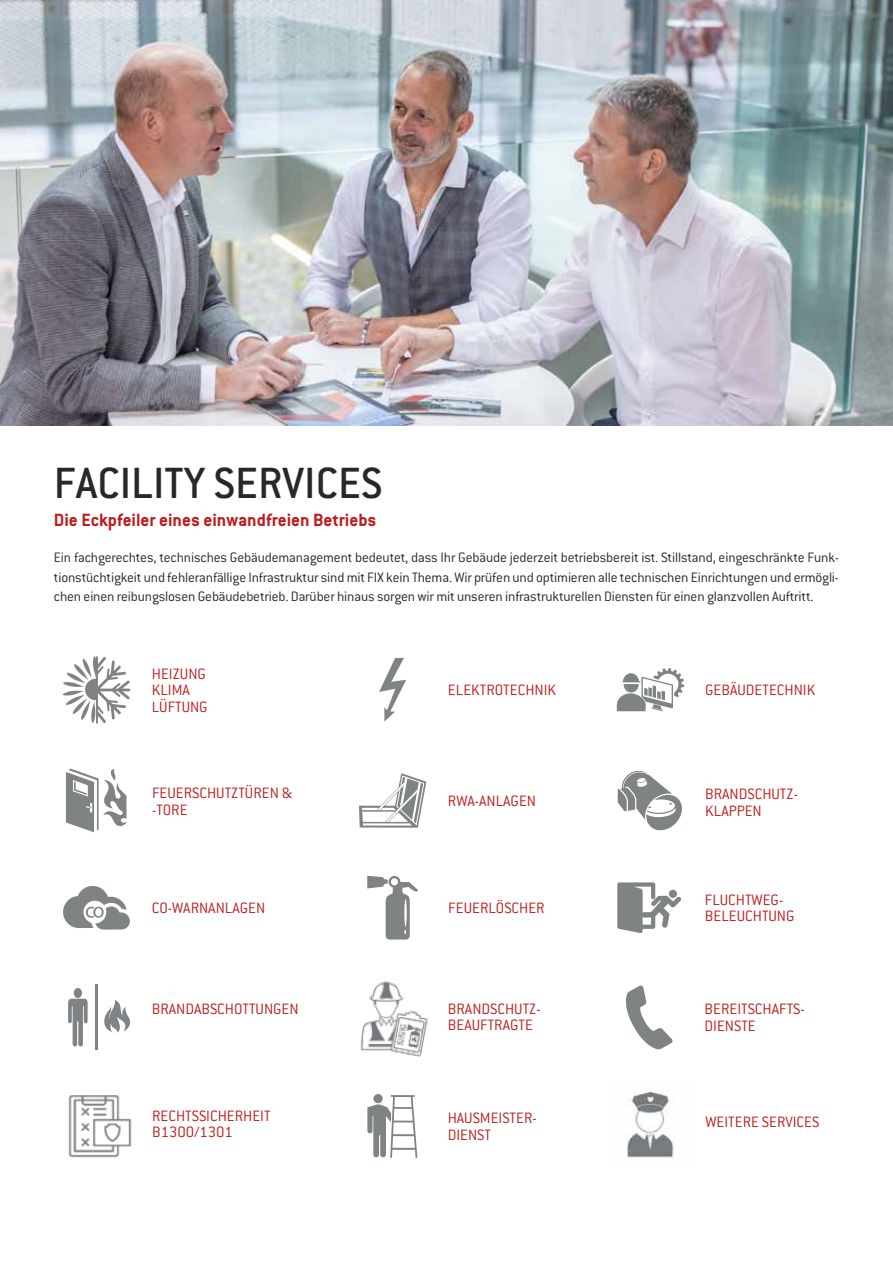
<style>
.page{position:relative;width:893px;height:1263px;background:#fff}
.page>*{position:absolute;margin:0;border:0;box-sizing:border-box;transform-origin:0 0}
.t1{font:500 48px "ITC Conduit LTCE";color:#282827}
.t2{font:700 19.5px "ITC Conduit LTCE";color:#bd1d1d}
.t3{font:300 16.5px/16.5px "ITC Conduit LTCE";color:#bd1d1d}
.t4{font:300 15px/19.5px "ITC Conduit LTCE";letter-spacing:-.01em;color:#282827;text-align:justify}
</style>
<div class="page">
<svg style="left:379px;top:658px;width:27px;height:64px"></svg>
<svg style="left:617px;top:668px;width:67px;height:43px"></svg>
<svg style="left:618px;top:770px;width:64px;height:60px"></svg>
<svg style="left:63px;top:886px;width:67px;height:43px"></svg>
<svg style="left:626px;top:985px;width:47px;height:64px"></svg>
<svg style="left:367px;top:1095px;width:50px;height:63px"></svg>
<svg style="left:63px;top:656px;width:67px;height:68px"></svg>
<svg style="left:66px;top:768px;width:61px;height:64px"></svg>
<svg style="left:367px;top:876px;width:51px;height:63px"></svg>
<svg style="left:68px;top:999px;width:20px;height:48px"></svg>
<div style="left:74px;top:988px;width:8px;height:10px;background:#808385;border-radius:50%"></div>
<hr style="left:95px;top:984px;width:2px;height:66px;background:#808385">
<svg style="left:104px;top:1000px;width:27px;height:33px"></svg>
<svg style="left:359px;top:773px;width:67px;height:55px"></svg>
<svg style="left:617px;top:882px;width:64px;height:51px"></svg>
<div style="left:669px;top:890px;width:8px;height:8px;background:#808384;border-radius:50%"></div>
<img style="left:68px;top:1095px;width:64px;height:63px">
<img style="left:360px;top:981px;width:68px;height:76px">
<img style="left:626px;top:1091px;width:49px;height:67px">
<img style="left:0;top:0;width:893px;height:425px">
<h1 class="t1" style="left:54px;top:455px;width:330px">FACILITY SERVICES</h1>
<h2 class="t2" style="left:54px;top:508px;width:324px">Die Eckpfeiler eines einwandfreien Betriebs</h2>
<p class="t4" style="left:54px;top:548px;width:786px">Ein fachgerechtes, technisches Gebäudemanagement bedeutet, dass Ihr Gebäude jederzeit betriebsbereit ist. Stillstand, eingeschränkte Funk&shy;tionstüchtigkeit und fehleranfällige Infrastruktur sind mit FIX kein Thema. Wir prüfen und optimieren alle technischen Einrichtungen und ermögli&shy;chen einen reibungslosen Gebäudebetrieb. Darüber hinaus sorgen wir mit unseren infrastrukturellen Diensten für einen glanzvollen Auftritt.</p>
<p class="t3" style="left:152px;top:665px;width:57px">HEIZUNG<br>KLIMA<br>LÜFTUNG</p>
<p class="t3" style="left:448px;top:681px;width:110px">ELEKTROTECHNIK</p>
<p class="t3" style="left:705px;top:681px;width:112px">GEBÄUDETECHNIK</p>
<p class="t3" style="left:152px;top:785px;width:142px">FEUERSCHUTZTÜREN &amp; -TORE</p>
<p class="t3" style="left:448px;top:792px;width:90px">RWA-ANLAGEN</p>
<p class="t3" style="left:705px;top:786px;width:94px">BRANDSCHUTZ-<br>KLAPPEN</p>
<p class="t3" style="left:152px;top:899px;width:115px">CO-WARNANLAGEN</p>
<p class="t3" style="left:448px;top:899px;width:98px">FEUERLÖSCHER</p>
<p class="t3" style="left:705px;top:891px;width:91px">FLUCHTWEG-<br>BELEUCHTUNG</p>
<p class="t3" style="left:152px;top:1000px;width:148px">BRANDABSCHOTTUNGEN</p>
<p class="t3" style="left:152px;top:1107px;width:120px">RECHTSSICHERHEIT<br>B1300/1301</p>
<p class="t3" style="left:448px;top:1000px;width:94px">BRANDSCHUTZ-<br>BEAUFTRAGTE</p>
<p class="t3" style="left:705px;top:1001px;width:102px">BEREITSCHAFTS-<br>DIENSTE</p>
<p class="t3" style="left:448px;top:1109px;width:91px">HAUSMEISTER-<br>DIENST</p>
<p class="t3" style="left:705px;top:1113px;width:115px">WEITERE SERVICES</p>
</div>
